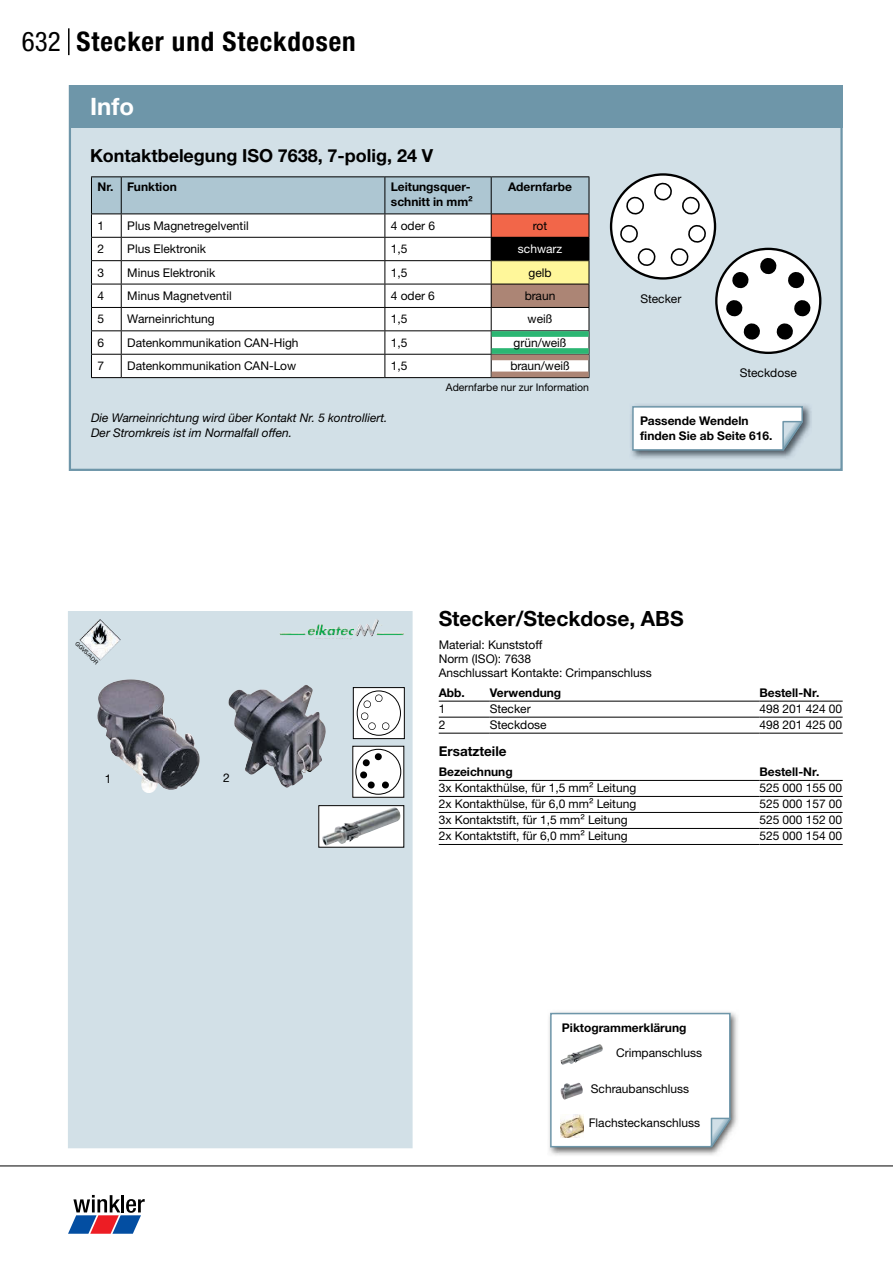
<style>
.page{position:relative;width:893px;height:1263px;background:#fff}
.page>*{position:absolute;margin:0;border:0;box-sizing:border-box;transform-origin:0 0}
.t1{font:700 condensed 27px "Helvetica Neue LTW1 G";letter-spacing:.035em;color:#000}
.t2{font:700 24px "Helvetica Neue LTW1 G";color:#fff}
.t3{font:700 21px "Helvetica Neue LTW1 G";color:#000}
.t4{font:700 18px "Helvetica Neue LTW1 G";color:#000}
.t5{font:700 13.5px "Helvetica Neue LTW1 G";color:#000}
.t6{font:12px/14px "Helvetica Neue LTW1 G";color:#000}
.t7{font:700 12px/15px "Helvetica Neue LTW1 G";color:#000}
.t8{font:italic 12px/15px "Helvetica Neue LTW1 G";color:#000}
.t9{font:12px "Helvetica Neue LTW1 G";color:#fff}
.t10{font:10.5px "Helvetica Neue LTW1 G";color:#000}
.t11{font:5.7px "Helvetica Neue";color:#000}
.s1{font-weight:400}
</style>
<div class="page">
<svg style="left:68px;top:1195px;width:77px;height:39px"></svg>
<hr style="left:0;top:1165px;width:893px;height:1px;background:#000">
<hr style="left:68px;top:28px;width:2px;height:27px;background:#000">
<div style="left:68px;top:611px;width:344px;height:537px;background:#d2e0e7"></div>
<div style="left:70px;top:86px;width:772px;height:384px;background:#d2e0e7"></div>
<div style="left:69px;top:85px;width:774px;height:43px;background:#6e96a9"></div>
<img style="left:631px;top:405px;width:181px;height:54px">
<svg style="left:631px;top:405px;width:174px;height:47px;background:#e5ebed"></svg>
<svg style="left:610px;top:174px;width:105px;height:105px;background:#d1d1d1"></svg>
<div style="left:610px;top:173px;width:106px;height:107px;border:2px solid #000;border-radius:50%"></div>
<svg style="left:620px;top:183px;width:86px;height:84px;background:#e4e4e4"></svg>
<div style="left:716px;top:248px;width:105px;height:105px;background:#fff;border-radius:50%"></div>
<div style="left:715px;top:248px;width:106px;height:106px;border:2px solid #000;border-radius:50%"></div>
<svg style="left:776px;top:300px;width:35px;height:40px"></svg>
<svg style="left:788px;top:272px;width:17px;height:17px"></svg>
<svg style="left:760px;top:258px;width:17px;height:17px"></svg>
<svg style="left:732px;top:272px;width:17px;height:17px"></svg>
<svg style="left:725px;top:300px;width:35px;height:40px"></svg>
<hr style="left:91px;top:176px;width:30px;height:1px;background:#000">
<hr style="left:121px;top:176px;width:264px;height:1px;background:#000">
<hr style="left:385px;top:176px;width:106px;height:1px;background:#000">
<hr style="left:491px;top:176px;width:98px;height:1px;background:#000">
<hr style="left:91px;top:377px;width:30px;height:1px;background:#000">
<hr style="left:121px;top:377px;width:264px;height:1px;background:#000">
<hr style="left:385px;top:377px;width:106px;height:1px;background:#000">
<hr style="left:491px;top:377px;width:98px;height:1px;background:#000">
<svg style="left:91px;top:177px;width:499px;height:200px;background:#dcdcdb"></svg>
<hr style="left:491px;top:330px;width:98px;height:1px;background:#000">
<div style="left:492px;top:331px;width:97px;height:6px;background:#2cb673"></div>
<div style="left:492px;top:348px;width:97px;height:6px;background:#2cb673"></div>
<div style="left:492px;top:355px;width:97px;height:5px;background:#ac8575"></div>
<div style="left:492px;top:372px;width:97px;height:5px;background:#ac8575"></div>
<hr style="left:439px;top:701px;width:51px;height:1px;background:#000">
<hr style="left:490px;top:701px;width:269px;height:1px;background:#000">
<hr style="left:759px;top:701px;width:84px;height:1px;background:#000">
<hr style="left:439px;top:717px;width:51px;height:1px;background:#000">
<hr style="left:439px;top:733px;width:51px;height:1px;background:#000">
<hr style="left:490px;top:717px;width:269px;height:1px;background:#000">
<hr style="left:490px;top:733px;width:269px;height:1px;background:#000">
<hr style="left:759px;top:717px;width:84px;height:1px;background:#000">
<hr style="left:759px;top:733px;width:84px;height:1px;background:#000">
<hr style="left:439px;top:780px;width:320px;height:1px;background:#000">
<hr style="left:759px;top:780px;width:84px;height:1px;background:#000">
<hr style="left:439px;top:796px;width:320px;height:1px;background:#000">
<hr style="left:759px;top:796px;width:84px;height:1px;background:#000">
<hr style="left:439px;top:812px;width:320px;height:1px;background:#000">
<hr style="left:759px;top:812px;width:84px;height:1px;background:#000">
<hr style="left:439px;top:828px;width:320px;height:1px;background:#000">
<hr style="left:439px;top:844px;width:320px;height:1px;background:#000">
<hr style="left:759px;top:828px;width:84px;height:1px;background:#000">
<hr style="left:759px;top:844px;width:84px;height:1px;background:#000">
<img style="left:97px;top:679px;width:103px;height:114px">
<img style="left:228px;top:685px;width:98px;height:102px">
<img style="left:279px;top:619px;width:125px;height:20px">
<img style="left:79px;top:619px;width:42px;height:41px">
<div style="left:353px;top:746px;width:51px;height:51px;background:#fff"></div>
<div style="left:355px;top:749px;width:46px;height:46px;border:1px solid #000;border-radius:50%"></div>
<svg style="left:360px;top:753px;width:29px;height:36px"></svg>
<div style="left:353px;top:688px;width:51px;height:51px;background:#fff"></div>
<svg style="left:357px;top:690px;width:44px;height:46px"></svg>
<div style="left:353px;top:687px;width:52px;height:52px;border:1px solid #000"></div>
<div style="left:319px;top:806px;width:85px;height:41px;background:#fff"></div>
<img style="left:322px;top:807px;width:79px;height:38px">
<div style="left:318px;top:805px;width:86px;height:42px;border:1px solid #000"></div>
<img style="left:549px;top:1013px;width:189px;height:142px">
<svg style="left:549px;top:1012px;width:184px;height:137px"></svg>
<img style="left:560px;top:1044px;width:43px;height:21px">
<img style="left:560px;top:1083px;width:23px;height:17px">
<img style="left:561px;top:1114px;width:23px;height:24px">
<h1 class="t1" style="left:22px;top:26px;width:335px"><span class="s1">632</span> Stecker und Steckdosen</h1>
<h2 class="t2" style="left:90px;top:98px;width:45px">Info</h2>
<h3 class="t4" style="left:90px;top:149px;width:345px">Kontaktbelegung ISO 7638, 7-polig, 24 V</h3>
<p class="t7" style="left:97px;top:181px;width:81px">Nr. Funktion</p>
<p class="t7" style="left:391px;top:181px;width:84px;line-height:14.4px">Leitungsquer&shy;schnitt in mm²</p>
<p class="t7" style="left:508px;top:181px;width:65px">Adernfarbe</p>
<p class="t6" style="left:97px;top:220px;width:8px">1</p>
<p class="t6" style="left:127px;top:220px;width:123px">Plus Magnetregelventil</p>
<p class="t6" style="left:391px;top:220px;width:46px">4 oder 6</p>
<p class="t6" style="left:533px;top:220px;width:16px">rot</p>
<p class="t6" style="left:97px;top:243px;width:8px">2</p>
<p class="t6" style="left:127px;top:243px;width:80px">Plus Elektronik</p>
<p class="t6" style="left:391px;top:243px;width:18px">1,5</p>
<p class="t9" style="left:518px;top:245px;width:46px">schwarz</p>
<p class="t6" style="left:97px;top:267px;width:8px">3</p>
<p class="t6" style="left:127px;top:267px;width:90px">Minus Elektronik</p>
<p class="t6" style="left:391px;top:267px;width:18px">1,5</p>
<p class="t6" style="left:528px;top:267px;width:25px">gelb</p>
<p class="t6" style="left:97px;top:290px;width:8px">4</p>
<p class="t6" style="left:127px;top:290px;width:106px">Minus Magnetventil</p>
<p class="t6" style="left:391px;top:290px;width:46px">4 oder 6</p>
<p class="t6" style="left:525px;top:290px;width:32px">braun</p>
<p class="t6" style="left:97px;top:313px;width:8px">5</p>
<p class="t6" style="left:127px;top:313px;width:89px">Warneinrichtung</p>
<p class="t6" style="left:391px;top:313px;width:18px">1,5</p>
<p class="t6" style="left:528px;top:313px;width:26px">weiß</p>
<p class="t6" style="left:97px;top:337px;width:8px">6</p>
<p class="t6" style="left:127px;top:337px;width:173px">Datenkommunikation CAN-High</p>
<p class="t6" style="left:391px;top:337px;width:18px">1,5</p>
<p class="t6" style="left:514px;top:337px;width:55px">grün/weiß</p>
<p class="t6" style="left:97px;top:360px;width:8px">7</p>
<p class="t6" style="left:127px;top:360px;width:170px">Datenkommunikation CAN-Low</p>
<p class="t6" style="left:391px;top:360px;width:18px">1,5</p>
<p class="t6" style="left:510px;top:360px;width:61px">braun/weiß</p>
<p class="t10" style="left:446px;top:384px;width:145px">Adernfarbe nur zur Information</p>
<p class="t8" style="left:91px;top:411px;width:298px">Die Warneinrichtung wird über Kontakt Nr. 5 kontrolliert.<br>Der Stromkreis ist im Normalfall ofen.</p>
<p class="t6" style="left:640px;top:293px;width:42px">Stecker</p>
<p class="t6" style="left:740px;top:367px;width:58px">Steckdose</p>
<p class="t7" style="left:640px;top:414px;width:134px">Passende Wendeln finden Sie ab Seite 616.</p>
<p class="t11" style="left:79px;top:640px;width:31px;rotate:45deg">GGVS/ADR</p>
<p class="t6" style="left:105px;top:772px;width:8px">1</p>
<p class="t6" style="left:223px;top:771px;width:8px">2</p>
<h3 class="t3" style="left:439px;top:611px;width:246px">Stecker/Steckdose, ABS</h3>
<p class="t6" style="left:439px;top:639px;width:215px">Material: Kunststof<br>Norm (ISO): 7638<br>Anschlussart Kontakte: Crimpanschluss</p>
<p class="t7" style="left:439px;top:686px;width:28px">Abb.</p>
<p class="t7" style="left:490px;top:686px;width:73px">Verwendung</p>
<p class="t7" style="left:759px;top:686px;width:62px">Bestell-Nr.</p>
<p class="t6" style="left:439px;top:703px;width:8px">1</p>
<p class="t6" style="left:490px;top:703px;width:42px">Stecker</p>
<p class="t6" style="left:759px;top:703px;width:84px">498 201 424 00</p>
<p class="t6" style="left:439px;top:719px;width:8px">2</p>
<p class="t6" style="left:490px;top:719px;width:58px">Steckdose</p>
<p class="t6" style="left:759px;top:719px;width:84px">498 201 425 00</p>
<p class="t5" style="left:439px;top:746px;width:69px">Ersatzteile</p>
<p class="t7" style="left:439px;top:765px;width:75px">Bezeichnung</p>
<p class="t7" style="left:759px;top:765px;width:62px">Bestell-Nr.</p>
<p class="t6" style="left:439px;top:782px;width:199px">3x Kontakthülse, für 1,5 mm² Leitung</p>
<p class="t6" style="left:759px;top:782px;width:84px">525 000 155 00</p>
<p class="t6" style="left:439px;top:798px;width:199px">2x Kontakthülse, für 6,0 mm² Leitung</p>
<p class="t6" style="left:759px;top:798px;width:84px">525 000 157 00</p>
<p class="t6" style="left:439px;top:814px;width:190px">3x Kontaktstift, für 1,5 mm² Leitung</p>
<p class="t6" style="left:759px;top:814px;width:84px">525 000 152 00</p>
<p class="t6" style="left:439px;top:830px;width:190px">2x Kontaktstift, für 6,0 mm² Leitung</p>
<p class="t6" style="left:759px;top:830px;width:84px">525 000 154 00</p>
<p class="t7" style="left:562px;top:1021px;width:126px">Piktogrammerklärung</p>
<p class="t6" style="left:616px;top:1047px;width:88px">Crimpanschluss</p>
<p class="t6" style="left:591px;top:1083px;width:100px">Schraubanschluss</p>
<p class="t6" style="left:589px;top:1117px;width:113px">Flachsteckanschluss</p>
</div>
